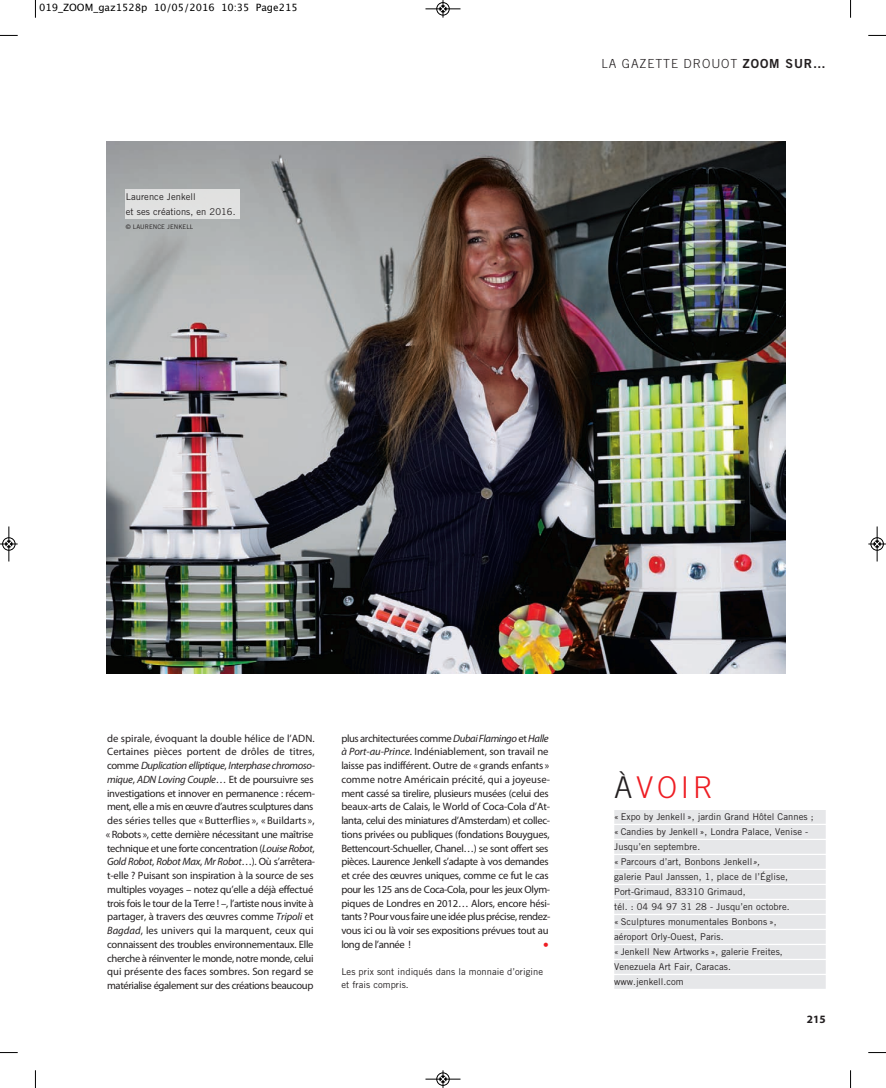
<style>
.page{position:relative;width:886px;height:1088px;background:#fff}
.page>*{position:absolute;margin:0;border:0;box-sizing:border-box;transform-origin:0 0}
.t1{font:300 30px "Trade Gothic LT Std";letter-spacing:.13em;color:#ee1d23}
.t2{font:20px "Myriad Pro";color:#ee1d23}
.t3{font:300 12.5px "Trade Gothic LT Std";letter-spacing:.075em;color:#231f20}
.t4{font:700 11.25px "Myriad Pro";color:#231f20}
.t5{font:10.62px/13.8px "Myriad Pro";letter-spacing:-.025em;color:#231f20}
.t6{font:10px "Lucida Grande";color:#000}
.t7{font:9.38px/15px "Trade Gothic LT Std";letter-spacing:.005em;color:#231f20}
.t8{font:6.25px "Trade Gothic LT Std";letter-spacing:.005em;color:#231f20}
.s1{font-family:"Trade Gothic LT Std Bd 2";font-weight:400}
.s2{font-style:italic}
.s3{color:#231f20}
</style>
<div class="page">
<div style="left:614px;top:810px;width:212px;height:14px;background:#e6e7e9"></div>
<div style="left:614px;top:825px;width:212px;height:14px;background:#e6e7e9"></div>
<div style="left:614px;top:840px;width:212px;height:14px;background:#e6e7e9"></div>
<div style="left:614px;top:855px;width:212px;height:14px;background:#e6e7e9"></div>
<div style="left:614px;top:870px;width:212px;height:14px;background:#e6e7e9"></div>
<div style="left:614px;top:885px;width:212px;height:14px;background:#e6e7e9"></div>
<div style="left:614px;top:900px;width:212px;height:14px;background:#e6e7e9"></div>
<div style="left:614px;top:915px;width:212px;height:14px;background:#e6e7e9"></div>
<div style="left:614px;top:930px;width:212px;height:14px;background:#e6e7e9"></div>
<div style="left:614px;top:945px;width:212px;height:14px;background:#e6e7e9"></div>
<div style="left:614px;top:960px;width:212px;height:14px;background:#e6e7e9"></div>
<div style="left:614px;top:975px;width:212px;height:14px;background:#e6e7e9"></div>
<img style="left:106px;top:141px;width:680px;height:532px">
<div style="left:126px;top:190px;width:114px;height:29px;background:#e1e1e1"></div>
<svg style="left:35px;top:0;width:1px;height:18px"></svg>
<svg style="left:0;top:35px;width:18px;height:1px"></svg>
<svg style="left:850px;top:0;width:1px;height:18px"></svg>
<svg style="left:868px;top:35px;width:18px;height:1px"></svg>
<svg style="left:35px;top:1070px;width:1px;height:18px"></svg>
<svg style="left:0;top:1052px;width:18px;height:1px"></svg>
<svg style="left:850px;top:1070px;width:1px;height:18px"></svg>
<svg style="left:868px;top:1052px;width:18px;height:1px"></svg>
<div style="left:436px;top:2px;width:14px;height:14px;border:1px solid #fff;border-radius:50%"></div>
<hr style="left:425px;top:9px;width:35px;height:1px;background:#000">
<div style="left:437px;top:2px;width:12px;height:13px;border:1px solid #000;border-radius:50%"></div>
<svg style="left:440px;top:0;width:6px;height:18px"></svg>
<div style="left:436px;top:1072px;width:14px;height:14px;border:1px solid #fff;border-radius:50%"></div>
<hr style="left:425px;top:1079px;width:35px;height:1px;background:#000">
<div style="left:437px;top:1073px;width:12px;height:12px;border:1px solid #000;border-radius:50%"></div>
<svg style="left:440px;top:1070px;width:6px;height:18px"></svg>
<div style="left:2px;top:537px;width:14px;height:14px;border:1px solid #fff;border-radius:50%"></div>
<hr style="left:9px;top:526px;width:1px;height:35px;background:#000">
<div style="left:2px;top:537px;width:13px;height:13px;border:1px solid #000;border-radius:50%"></div>
<svg style="left:0;top:541px;width:18px;height:6px"></svg>
<div style="left:870px;top:537px;width:14px;height:14px;border:1px solid #fff;border-radius:50%"></div>
<hr style="left:877px;top:526px;width:1px;height:35px;background:#000">
<div style="left:871px;top:537px;width:12px;height:13px;border:1px solid #000;border-radius:50%"></div>
<svg style="left:868px;top:541px;width:18px;height:6px"></svg>
<p class="t6" style="left:39px;top:2px;width:260px">019_ZOOM_gaz1528p 10/05/2016 10:35 Page215</p>
<p class="t7" style="left:126px;top:190px;width:111px">Laurence Jenkell<br>et ses créations, en 2016.</p>
<p class="t8" style="left:126px;top:225px;width:69px">© LAURENCE JENKELL</p>
<p class="t3" style="left:602px;top:57px;width:226px">LA GAZETTE DROUOT <span class="s1">ZOOM SUR…</span></p>
<p class="t5" style="left:106px;top:732px;width:211px">de spirale, évoquant la double hélice de l’ADN.<br>Certaines pièces portent de drôles de titres, comme <span class="s2">Duplication elliptique</span>, <span class="s2">Interphase chromoso&shy;mique</span>, <span class="s2">ADN Loving Couple</span>… Et de poursuivre ses investigations et innover en permanence : récem&shy;ment, elle a mis en œuvre d’autres sculptures dans des séries telles que « Butterflies », « Buildarts », « Robots », cette dernière nécessitant une maîtrise technique et une forte concentration (<span class="s2">Louise Robot</span>, <span class="s2">Gold Robot</span>, <span class="s2">Robot Max</span>, <span class="s2">Mr Robot</span>…). Où s’arrêtera&shy;t-elle ? Puisant son inspiration à la source de ses multiples voyages – notez qu’elle a déjà effectué trois fois le tour de la Terre ! –, l’artiste nous invite à partager, à travers des œuvres comme <span class="s2">Tripoli</span> et <span class="s2">Bagdad</span>, les univers qui la marquent, ceux qui connaissent des troubles environnementaux. Elle cherche à réinventer le monde, notre monde, celui qui présente des faces sombres. Son regard se matérialise également sur des créations beaucoup</p>
<p class="t5" style="left:341px;top:732px;width:210px">plus architecturées comme <span class="s2">Dubai Flamingo</span> et <span class="s2">Halle à Port-au-Prince</span>. Indéniablement, son travail ne laisse pas indifférent. Outre de « grands enfants » comme notre Américain précité, qui a joyeuse&shy;ment cassé sa tirelire, plusieurs musées (celui des beaux-arts de Calais, le World of Coca-Cola d’At&shy;lanta, celui des miniatures d’Amsterdam) et collec&shy;tions privées ou publiques (fondations Bouygues, Bettencourt-Schueller, Chanel…) se sont offert ses pièces. Laurence Jenkell s’adapte à vos demandes et crée des œuvres uniques, comme ce fut le cas pour les 125 ans de Coca-Cola, pour les jeux Olym&shy;piques de Londres en 2012… Alors, encore hési&shy;tants ? Pour vous faire une idée plus précise, rendez&shy;vous ici ou là voir ses expositions prévues tout au long de l’année !</p>
<p class="t2" style="left:543px;top:936px;width:7px">•</p>
<p class="t7" style="left:341px;top:966px;width:203px;line-height:13.1px">Les prix sont indiqués dans la monnaie d’origine et frais compris.</p>
<p class="t1" style="left:614px;top:770px;width:100px"><span class="s3">À</span>VOIR</p>
<p class="t7" style="left:614px;top:810px;width:201px">« Expo by Jenkell », jardin Grand Hôtel Cannes ; « Candies by Jenkell », Londra Palace, Venise - Jusqu’en septembre.<br>« Parcours d’art, Bonbons Jenkell<span class="s2">»,<br></span>galerie Paul Janssen, 1, place de l’Église, Port-Grimaud, 83310 Grimaud,<br>tél. : 04 94 97 31 28 - Jusqu’en octobre.<br>« Sculptures monumentales Bonbons »,<br>aéroport Orly-Ouest, Paris.<br>« Jenkell New Artworks », galerie Freites, Venezuela Art Fair, Caracas.<br>www.jenkell.com</p>
<p class="t4" style="left:807px;top:1012px;width:20px">215</p>
</div>
